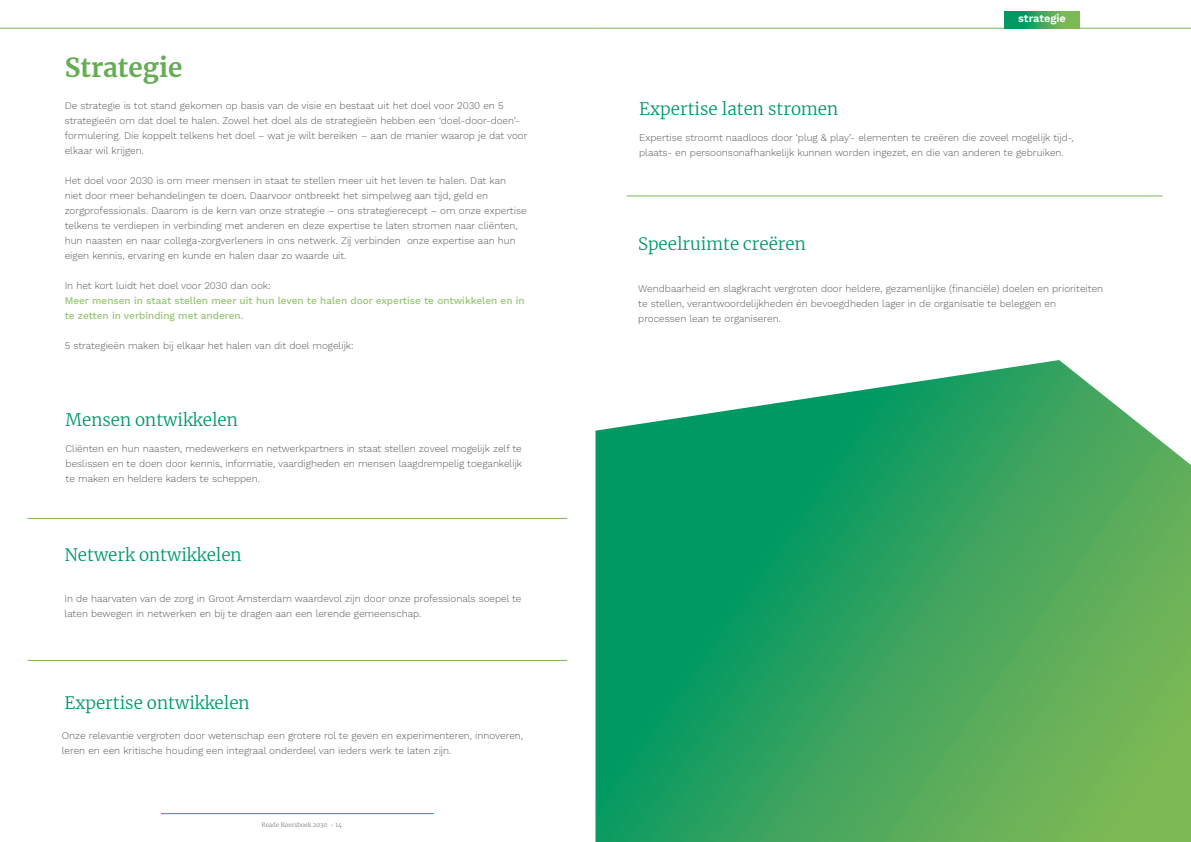
<style>
.page{position:relative;width:1191px;height:842px;background:#fff}
.page>*{position:absolute;margin:0;border:0;box-sizing:border-box;transform-origin:0 0}
.t1{font:700 26px "Merriweather";color:#65ad53}
.t2{font:300 17px "Merriweather";color:#009962}
.t3{font:600 11px "Work Sans";color:#fff}
.t4{font:300 10px/15px "Work Sans";color:#57585a}
.t5{font:500 10px/15px "Work Sans";color:#96c474}
.t6{font:300 6px "Merriweather";color:#808285}
</style>
<div class="page">
<hr style="left:161px;top:813px;width:273px;height:1px;background:#1d97a8">
<hr style="left:28px;top:518px;width:539px;height:1px;background:#7bb955">
<hr style="left:626px;top:196px;width:536px;height:1px;background:#7bb955">
<hr style="left:28px;top:660px;width:539px;height:1px;background:#7bb955">
<hr style="left:595px;top:28px;width:596px;height:1px;background:#7bb955">
<hr style="left:0;top:28px;width:595px;height:1px;background:#7bb955">
<svg style="left:1004px;top:11px;width:75px;height:17px"></svg>
<svg style="left:595px;top:360px;width:596px;height:482px;background:#44ab6b"></svg>
<p class="t1" style="left:65px;top:49px;width:119px">Strategie</p>
<p class="t4" style="left:65px;top:97px;width:464px">De strategie is tot stand gekomen op basis van de visie en bestaat uit het doel voor 2030 en 5 strategieën om dat doel te halen. Zowel het doel als de strategieën hebben een ‘doel-door-doen’- formulering. Die koppelt telkens het doel – wat je wilt bereiken – aan de manier waarop je dat voor elkaar wil krijgen.</p>
<p class="t4" style="left:65px;top:172px;width:463px">Het doel voor 2030 is om meer mensen in staat te stellen meer uit het leven te halen. Dat kan<br>niet door meer behandelingen te doen. Daarvoor ontbreekt het simpelweg aan tijd, geld en zorgprofessionals. Daarom is de kern van onze strategie – ons strategierecept – om onze expertise telkens te verdiepen in verbinding met anderen en deze expertise te laten stromen naar cliënten, hun naasten en naar collega-zorgverleners in ons netwerk. Zij verbinden onze expertise aan hun eigen kennis, ervaring en kunde en halen daar zo waarde uit.</p>
<p class="t4" style="left:65px;top:277px;width:207px">In het kort luidt het doel voor 2030 dan ook:</p>
<p class="t5" style="left:65px;top:292px;width:461px">Meer mensen in staat stellen meer uit hun leven te halen door expertise te ontwikkelen en in te zetten in verbinding met anderen.</p>
<p class="t4" style="left:65px;top:337px;width:290px">5 strategieën maken bij elkaar het halen van dit doel mogelijk:</p>
<p class="t2" style="left:66px;top:408px;width:174px">Mensen ontwikkelen</p>
<p class="t4" style="left:66px;top:441px;width:458px;text-align:justify">Cliënten en hun naasten, medewerkers en netwerkpartners in staat stellen zoveel mogelijk zelf te beslissen en te doen door kennis, informatie, vaardigheden en mensen laagdrempelig toegankelijk te maken en heldere kaders te scheppen.</p>
<p class="t2" style="left:64px;top:543px;width:179px">Netwerk ontwikkelen</p>
<p class="t4" style="left:65px;top:591px;width:458px">In de haarvaten van de zorg in Groot Amsterdam waardevol zijn door onze professionals soepel te laten bewegen in netwerken en bij te dragen aan een lerende gemeenschap.</p>
<p class="t2" style="left:64px;top:691px;width:187px">Expertise ontwikkelen</p>
<p class="t4" style="left:62px;top:727px;width:463px">Onze relevantie vergroten door wetenschap een grotere rol te geven en experimenteren, innoveren, leren en een kritische houding een integraal onderdeel van ieders werk te laten zijn.</p>
<p class="t6" style="left:261px;top:820px;width:82px">Reade Koersboek 2030 - 14</p>
<p class="t2" style="left:639px;top:97px;width:200px">Expertise laten stromen</p>
<p class="t3" style="left:1018px;top:10px;width:49px">strategie</p>
<p class="t4" style="left:639px;top:130px;width:436px">Expertise stroomt naadloos door ‘plug &amp; play’- elementen te creëren die zoveel mogelijk tijd-, plaats- en persoonsonafhankelijk kunnen worden ingezet, en die van anderen te gebruiken.</p>
<p class="t2" style="left:638px;top:232px;width:169px">Speelruimte creëren</p>
<p class="t4" style="left:638px;top:280px;width:466px">Wendbaarheid en slagkracht vergroten door heldere, gezamenlijke (financiële) doelen en prioriteiten te stellen, verantwoordelijkheden én bevoegdheden lager in de organisatie te beleggen en processen lean te organiseren.</p>
</div>
